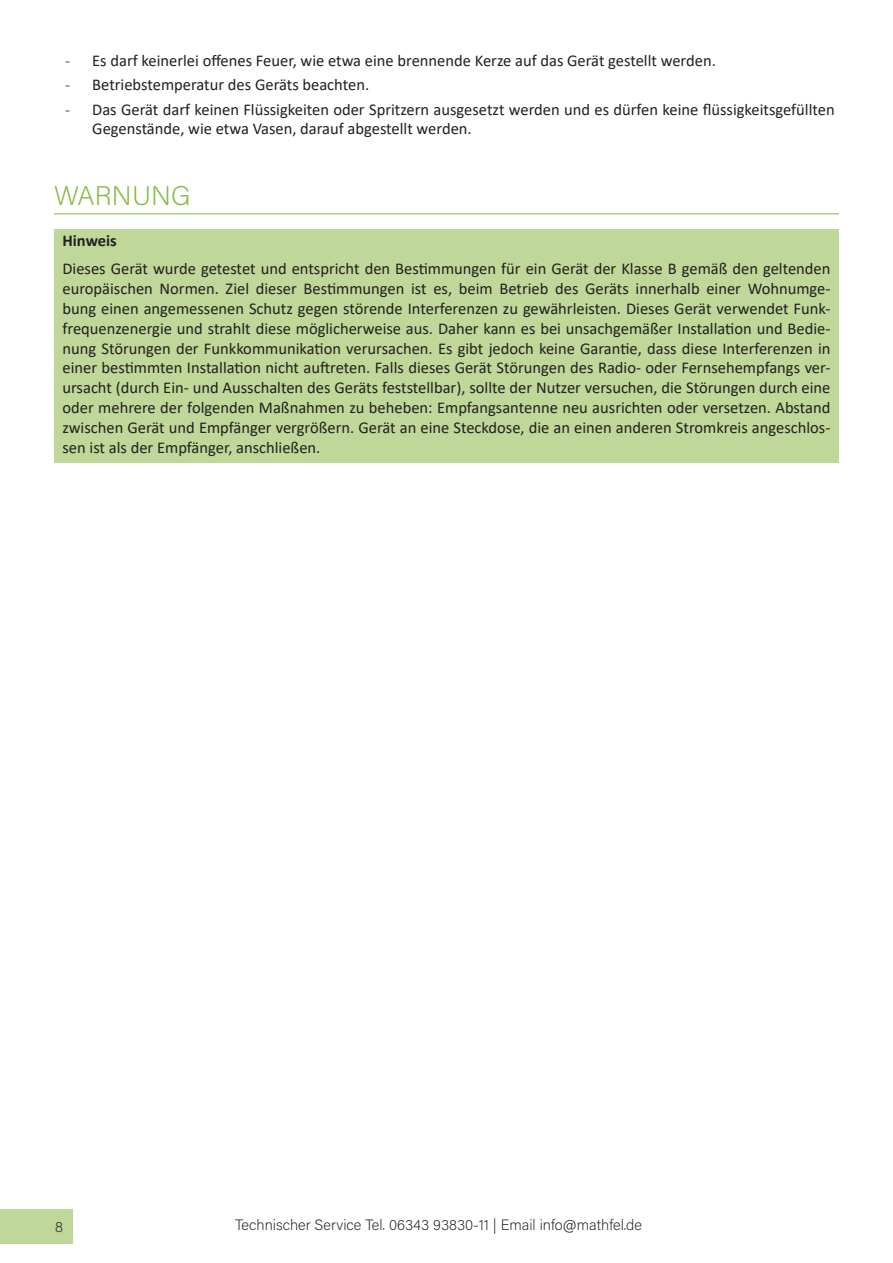
<style>
.page{position:relative;width:893px;height:1263px;background:#fff}
.page>*{position:absolute;margin:0;border:0;box-sizing:border-box;transform-origin:0 0}
.t1{font:27px "Acumin Variable Concept";color:#85b93f}
.t2{font:16.5px/19.8px "Calibri";color:#231f20}
.t3{font:700 16.5px "Calibri";color:#231f20}
.t4{font:15px "Acumin Variable Concept";color:#231f20}
.s1{font-weight:300}
</style>
<div class="page">
<div style="left:0;top:1209px;width:72px;height:35px;background:#bfd798"></div>
<div style="left:54px;top:229px;width:785px;height:233px;background:#bfd798"></div>
<hr style="left:54px;top:213px;width:785px;height:1px;background:#85b93f">
<p class="t2" style="left:65px;top:51px;width:652px"><span class="s1">-</span> Es darf keinerlei offenes Feuer, wie etwa eine brennende Kerze auf das Gerät gestellt werden.</p>
<p class="t2" style="left:65px;top:75px;width:305px"><span class="s1">-</span> Betriebstemperatur des Geräts beachten.</p>
<p class="t2" style="left:92px;top:99px;width:744px;text-indent:-27px"><span class="s1">-</span> Das Gerät darf keinen Flüssigkeiten oder Spritzern ausgesetzt werden und es dürfen keine flüssigkeitsgefüllten<br>Gegenstände, wie etwa Vasen, darauf abgestellt werden.</p>
<h1 class="t1" style="left:54px;top:177px;width:138px">WARNUNG</h1>
<p class="t3" style="left:63px;top:229px;width:56px">Hinweis</p>
<p class="t2" style="left:63px;top:259px;width:769px;text-align:justify">Dieses Gerät wurde getestet und entspricht den Bestimmungen für ein Gerät der Klasse B gemäß den geltenden europäischen Normen. Ziel dieser Bestimmungen ist es, beim Betrieb des Geräts innerhalb einer Wohnumge&shy;bung einen angemessenen Schutz gegen störende Interferenzen zu gewährleisten. Dieses Gerät verwendet Funk&shy;frequenzenergie und strahlt diese möglicherweise aus. Daher kann es bei unsachgemäßer Installation und Bedie&shy;nung Störungen der Funkkommunikation verursachen. Es gibt jedoch keine Garantie, dass diese Interferenzen in einer bestimmten Installation nicht auftreten. Falls dieses Gerät Störungen des Radio- oder Fernsehempfangs ver&shy;ursacht (durch Ein- und Ausschalten des Geräts feststellbar), sollte der Nutzer versuchen, die Störungen durch eine oder mehrere der folgenden Maßnahmen zu beheben: Empfangsantenne neu ausrichten oder versetzen. Abstand zwischen Gerät und Empfänger vergrößern. Gerät an eine Steckdose, die an einen anderen Stromkreis angeschlos&shy;sen ist als der Empfänger, anschließen.</p>
<p class="t4" style="left:55px;top:1216px;width:9px">8</p>
<p class="t4" style="left:235px;top:1214px;width:408px">Technischer Service Tel. 06343 93830-11 | Email info@mathfel.de</p>
</div>
